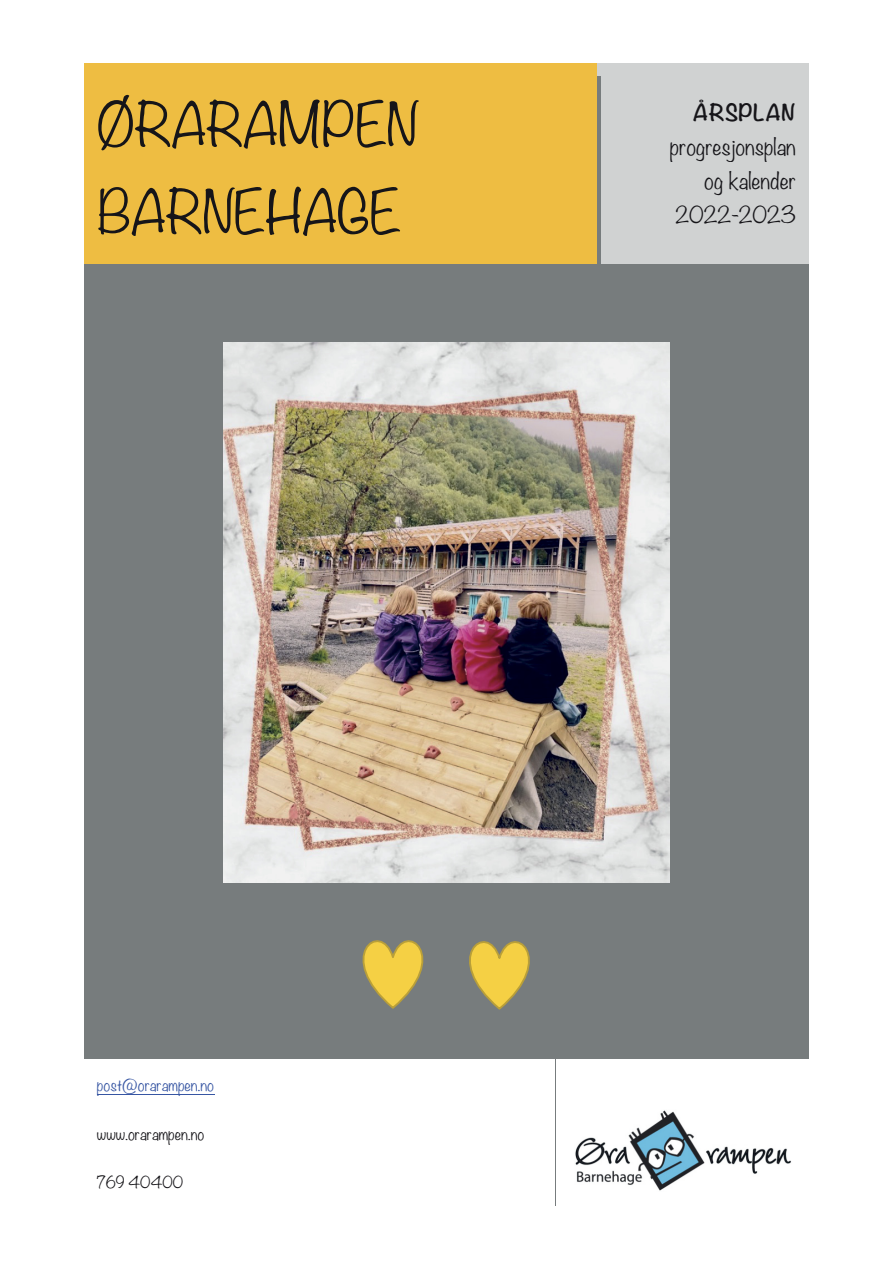
<style>
.page{position:relative;width:893px;height:1263px;background:#fff}
.page>*{position:absolute;margin:0;border:0;box-sizing:border-box;transform-origin:0 0}
.t1{font:300 54.15px/87.3px "Noteworthy";color:#161519}
.t2{font:300 20.85px/33.9px "Noteworthy";color:#161519;text-align:right}
.t3{font:700 20.85px "Noteworthy";letter-spacing:.005em;color:#161519}
.t4{font:300 14.85px "Noteworthy";letter-spacing:.01em;color:#161519}
.t5{font:300 14.85px "Noteworthy";letter-spacing:.005em;color:#3756a3}
</style>
<div class="page">
<div style="left:84px;top:64px;width:514px;height:200px;background:#eebd42"></div>
<div style="left:601px;top:64px;width:207px;height:200px;background:#d0d2d2"></div>
<div style="left:84px;top:63px;width:513px;height:13px;background:#eebd42"></div>
<div style="left:597px;top:63px;width:211px;height:13px;background:#d0d2d2"></div>
<hr style="left:597px;top:76px;width:4px;height:188px;background:#777c7d">
<div style="left:84px;top:267px;width:724px;height:791px;background:#777c7d"></div>
<div style="left:84px;top:264px;width:724px;height:16px;background:#777c7d"></div>
<hr style="left:97px;top:1094px;width:117px;height:1px;background:#3756a3">
<hr style="left:84px;top:1058px;width:471px;height:1px;background:#777c7d">
<svg style="left:555px;top:1058px;width:1px;height:14px"></svg>
<hr style="left:556px;top:1058px;width:252px;height:1px;background:#777c7d">
<hr style="left:555px;top:1072px;width:1px;height:134px;background:#777c7d">
<img style="left:223px;top:342px;width:447px;height:541px">
<img style="left:575px;top:1110px;width:216px;height:81px">
<svg style="left:362px;top:940px;width:168px;height:70px"></svg>
<h1 class="t1" style="left:97px;top:80px;width:322px">ØRARAMPEN<br>BARNEHAGE</h1>
<p class="t3" style="left:693px;top:94px;width:105px">ÅRSPLAN</p>
<p class="t2" style="left:670px;top:130px;width:127px">progresjonsplan og kalender<br>2022-2023</p>
<p class="t5" style="left:97px;top:1072px;width:119px">post@orarampen.no</p>
<p class="t4" style="left:97px;top:1120px;width:109px">www.orarampen.no</p>
<p class="t4" style="left:97px;top:1169px;width:88px">769 40400</p>
</div>
